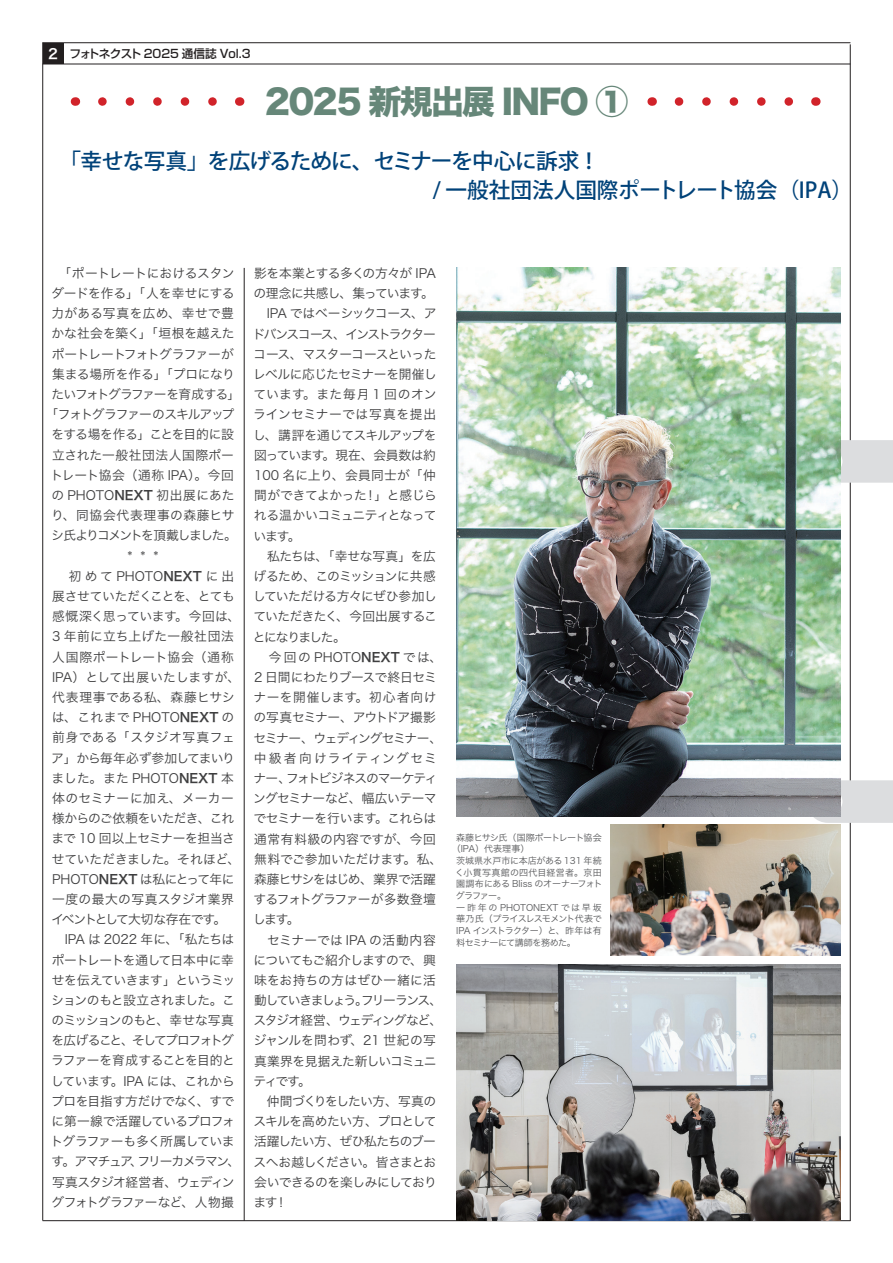
<style>
.page{position:relative;width:893px;height:1263px;background:#fff}
.page>*{position:absolute;margin:0;border:0;box-sizing:border-box;transform-origin:0 0}
.t1{font:33px "Hira Kaku Std W8";letter-spacing:-.05em;color:#668779}
.t2{font:500 21.6px/29.7px "Koz Go Pro";letter-spacing:-.02em;color:#004279}
.t3{font:12.75px/20.2px "Hira Kaku Pro W3";letter-spacing:-.03em;color:#3e3e3f}
.t4{font:12.75px "Hira Kaku Pro W3";color:#3e3e3f}
.t5{font:12.75px "Hira Kaku Pro W3";letter-spacing:-.055em;color:#3e3e3f}
.t6{font:12.75px "Hira Kaku Pro W3";letter-spacing:-.11em;color:#3e3e3f}
.t7{font:12.75px "Hira Kaku Pro W3";letter-spacing:-.005em;color:#3e3e3f}
.t8{font:12.75px "Hira Kaku Pro W3";letter-spacing:-.01em;color:#3e3e3f}
.t9{font:12.75px "Hira Kaku Pro W3";letter-spacing:.02em;color:#3e3e3f}
.t10{font:12.75px "Hira Kaku Pro W3";letter-spacing:.025em;color:#3e3e3f}
.t11{font:12.75px "Hira Kaku Pro W3";letter-spacing:-.08em;color:#3e3e3f}
.t12{font:12.75px "Hira Kaku Pro W3";letter-spacing:-.095em;color:#3e3e3f}
.t13{font:12.75px "Hira Kaku Pro W3";letter-spacing:.01em;color:#3e3e3f}
.t14{font:12.75px "Hira Kaku Pro W3";letter-spacing:-.13em;color:#3e3e3f}
.t15{font:12.75px "Hira Kaku Pro W3";letter-spacing:-.05em;color:#3e3e3f}
.t16{font:12.75px "Hira Kaku Pro W3";letter-spacing:-.06em;color:#3e3e3f}
.t17{font:12.75px "Hira Kaku Pro W3";letter-spacing:-.07em;color:#3e3e3f}
.t18{font:12.75px "Hira Kaku Pro W3";letter-spacing:-.065em;color:#3e3e3f}
.t19{font:12.75px "Hira Kaku Pro W3";letter-spacing:.045em;color:#3e3e3f}
.t20{font:12.75px "Hira Kaku Pro W3";letter-spacing:.06em;color:#3e3e3f}
.t21{font:12.75px "Hira Kaku Pro W3";letter-spacing:.015em;color:#3e3e3f}
.t22{font:12.75px "Hira Kaku Pro W3";letter-spacing:.03em;color:#3e3e3f}
.t23{font:12.75px "Hira Kaku Pro W3";letter-spacing:.035em;color:#3e3e3f}
.t24{font:500 11.55px "Shin Go Pro";color:#231f20}
.t25{font:9px "Hira Kaku Pro W3";letter-spacing:-.01em;color:#57585a}
.t26{font:9px "Hira Kaku Pro W3";letter-spacing:-.065em;color:#57585a}
.t27{font:9px "Hira Kaku Pro W3";letter-spacing:-.07em;color:#57585a}
.t28{font:9px "Hira Kaku Pro W3";letter-spacing:.035em;color:#57585a}
.t29{font:9px "Hira Kaku Pro W3";letter-spacing:-.05em;color:#57585a}
.s1{font-family:"Hira Kaku Pro W6";font-weight:400;font-size:13.8px;color:#fff}
.s2{font-family:"Hira Kaku Pro W6"}
</style>
<div class="page">
<hr style="left:43px;top:42px;width:807px;height:1px;background:#231f20">
<hr style="left:43px;top:1220px;width:807px;height:1px;background:#231f20">
<hr style="left:43px;top:64px;width:807px;height:1px;background:#231f20">
<div style="left:43px;top:43px;width:21px;height:21px;background:#231f20"></div>
<hr style="left:42px;top:43px;width:1px;height:1177px;background:#231f20">
<hr style="left:850px;top:44px;width:1px;height:1177px;background:#231f20">
<div style="left:840px;top:440px;width:53px;height:43px;background:#dcdddf"></div>
<div style="left:817px;top:449px;width:25px;height:25px;background:#70a975;border-radius:50%"></div>
<svg style="left:807px;top:780px;width:86px;height:43px;background:#dbdcde"></svg>
<svg style="left:817px;top:789px;width:25px;height:25px"></svg>
<hr style="left:244px;top:268px;width:1px;height:953px;background:#231f20">
<svg style="left:102px;top:97px;width:115px;height:9px"></svg>
<svg style="left:679px;top:97px;width:114px;height:9px"></svg>
<img style="left:456px;top:268px;width:384px;height:548px">
<img style="left:610px;top:825px;width:230px;height:131px">
<img style="left:456px;top:964px;width:384px;height:256px">
<p class="t24" style="left:48px;top:44px;width:204px"><span class="s1">2</span> フォトネクスト 2025 通信誌 Vol.3</p>
<h1 class="t1" style="left:265px;top:83px;width:365px">2025 新規出展 INFO ①</h1>
<h2 class="t2" style="left:433px;top:147px;width:422px;text-indent:-373px">「幸せな写真」を広げるために、セミナーを中心に訴求 ！<br>/ 一般社団法人国際ポートレート協会（IPA）</h2>
<p class="t3" style="left:52px;top:262px;width:184px">　「ポートレートにおけるスタン</p>
<p class="t7" style="left:52px;top:282px;width:185px">ダードを作る」「人を幸せにする</p>
<p class="t9" style="left:52px;top:302px;width:184px">力がある写真を広め、幸せで豊</p>
<p class="t8" style="left:52px;top:322px;width:184px">かな社会を築く」「垣根を越えた</p>
<p class="t15" style="left:52px;top:342px;width:184px">ポートレートフォトグラファーが</p>
<p class="t7" style="left:52px;top:363px;width:184px">集まる場所を作る」「プロになり</p>
<p class="t11" style="left:52px;top:383px;width:190px">たいフォトグラファーを育成する」</p>
<p class="t12" style="left:46px;top:403px;width:190px">「フォトグラファーのスキルアップ</p>
<p class="t3" style="left:52px;top:424px;width:184px">をする場を作る」ことを目的に設</p>
<p class="t19" style="left:52px;top:443px;width:183px">立された一般社団法人国際ポー</p>
<p class="t3" style="left:51px;top:464px;width:185px">トレート協会（通称 IPA）。今回</p>
<p class="t4" style="left:52px;top:484px;width:184px">の PHOTO<span class="s2">NEXT</span> 初出展にあた</p>
<p class="t20" style="left:51px;top:504px;width:185px">り、同協会代表理事の森藤ヒサ</p>
<p class="t6" style="left:51px;top:524px;width:187px">シ氏よりコメントを頂戴しました。</p>
<p class="t3" style="left:128px;top:545px;width:32px">* * *</p>
<p class="t4" style="left:52px;top:565px;width:184px">　初めて PHOTO<span class="s2">NEXT</span> に出</p>
<p class="t3" style="left:52px;top:585px;width:184px">展させていただくことを、とても</p>
<p class="t3" style="left:52px;top:605px;width:190px">感慨深く思っています。今回は、</p>
<p class="t10" style="left:52px;top:625px;width:183px">3 年前に立ち上げた一般社団法</p>
<p class="t9" style="left:52px;top:645px;width:183px">人国際ポートレート協会（通称</p>
<p class="t13" style="left:52px;top:666px;width:190px">IPA）として出展いたしますが、</p>
<p class="t21" style="left:52px;top:686px;width:184px">代表理事である私、森藤ヒサシ</p>
<p class="t4" style="left:52px;top:706px;width:184px">は、これまで PHOTO<span class="s2">NEXT</span> の</p>
<p class="t22" style="left:52px;top:726px;width:184px">前身である「スタジオ写真フェ</p>
<p class="t5" style="left:51px;top:746px;width:185px">ア」から毎年必ず参加してまいり</p>
<p class="t4" style="left:51px;top:767px;width:184px">ました。また PHOTO<span class="s2">NEXT</span> 本</p>
<p class="t23" style="left:52px;top:787px;width:183px">体のセミナーに加え、メーカー</p>
<p class="t16" style="left:52px;top:807px;width:184px">様からのご依頼をいただき、これ</p>
<p class="t3" style="left:51px;top:827px;width:185px">まで 10 回以上セミナーを担当さ</p>
<p class="t8" style="left:52px;top:847px;width:190px">せていただきました。それほど、</p>
<p class="t3" style="left:52px;top:868px;width:184px">PHOTO<span class="s2">NEXT</span> は私にとって年に</p>
<p class="t10" style="left:52px;top:888px;width:183px">一度の最大の写真スタジオ業界</p>
<p class="t17" style="left:52px;top:908px;width:176px">イベントとして大切な存在です。</p>
<p class="t4" style="left:52px;top:928px;width:184px">　IPA は 2022 年に、「私たちは</p>
<p class="t3" style="left:52px;top:949px;width:184px">ポートレートを通して日本中に幸</p>
<p class="t3" style="left:52px;top:969px;width:185px">せを伝えていきます」というミッ</p>
<p class="t3" style="left:51px;top:989px;width:185px">ションのもと設立されました。こ</p>
<p class="t5" style="left:52px;top:1009px;width:184px">のミッションのもと、幸せな写真</p>
<p class="t14" style="left:52px;top:1029px;width:184px">を広げること、そしてプロフォトグ</p>
<p class="t3" style="left:51px;top:1050px;width:185px">ラファーを育成することを目的と</p>
<p class="t3" style="left:51px;top:1070px;width:185px">しています。IPA には、これから</p>
<p class="t3" style="left:51px;top:1090px;width:185px">プロを目指す方だけでなく、すで</p>
<p class="t3" style="left:52px;top:1110px;width:185px">に第一線で活躍しているプロフォ</p>
<p class="t3" style="left:51px;top:1130px;width:185px">トグラファーも多く所属していま</p>
<p class="t6" style="left:52px;top:1150px;width:190px">す。アマチュア、フリーカメラマン、</p>
<p class="t5" style="left:52px;top:1170px;width:184px">写真スタジオ経営者、ウェディン</p>
<p class="t18" style="left:52px;top:1191px;width:184px">グフォトグラファーなど、人物撮</p>
<p class="t3" style="left:253px;top:262px;width:191px">影を本業とする多くの方々が IPAの理念に共感し、集っています。　IPA ではベーシックコース、アドバンスコース、インストラクターコース、マスターコースといったレベルに応じたセミナーを開催しています。また毎月 1 回のオンラインセミナーでは写真を提出し、講評を通じてスキルアップを図っています。現在、会員数は約<br>100 名に上り、会員同士が「仲間ができてよかった！」と感じられる温かいコミュニティとなっています。<br>　私たちは、「幸せな写真」を広げるため、このミッションに共感していただける方々にぜひ参加していただきたく、今回出展することになりました。<br>　今回の PHOTO<span class="s2">NEXT</span> では、<br>2 日間にわたりブースで終日セミナーを開催します。初心者向けの写真セミナー、アウトドア撮影セミナー、ウェディングセミナー、中級者向けライティングセミナー、フォトビジネスのマーケティングセミナーなど、幅広いテーマでセミナーを行います。これらは通常有料級の内容ですが、今回無料でご参加いただけます。私、森藤ヒサシをはじめ、業界で活躍するフォトグラファーが多数登壇します。<br>　セミナーでは IPA の活動内容についてもご紹介しますので、興味をお持ちの方はぜひ一緒に活動していきましょう。フリーランス、スタジオ経営、ウェディングなど、ジャンルを問わず、21 世紀の写真業界を見据えた新しいコミュニティです。<br>　仲間づくりをしたい方、写真のスキルを高めたい方、プロとして活躍したい方、ぜひ私たちのブースへお越しください。皆さまとお会いできるのを楽しみにしております！</p>
<p class="t26" style="left:456px;top:829px;width:147px">森藤ヒサシ氏（国際ポートレート協会</p>
<p class="t25" style="left:452px;top:841px;width:79px">（IPA）代表理事）</p>
<p class="t25" style="left:456px;top:852px;width:147px">茨城県水戸市に本店がある 131 年続</p>
<p class="t28" style="left:455px;top:864px;width:148px">く小貫写真館の四代目経営者。京田</p>
<p class="t25" style="left:456px;top:876px;width:148px">園調布にある Bliss のオーナーフォト</p>
<p class="t25" style="left:456px;top:888px;width:52px">グラファー。</p>
<p class="t25" style="left:456px;top:899px;width:147px">一昨年の PHOTONEXT では早坂</p>
<p class="t26" style="left:456px;top:911px;width:147px">華乃氏（プライスレスモメント代表で</p>
<p class="t27" style="left:456px;top:923px;width:147px">IPA インストラクター）と、昨年は有</p>
<p class="t29" style="left:456px;top:934px;width:121px">料セミナーにて講師を務めた。</p>
</div>
